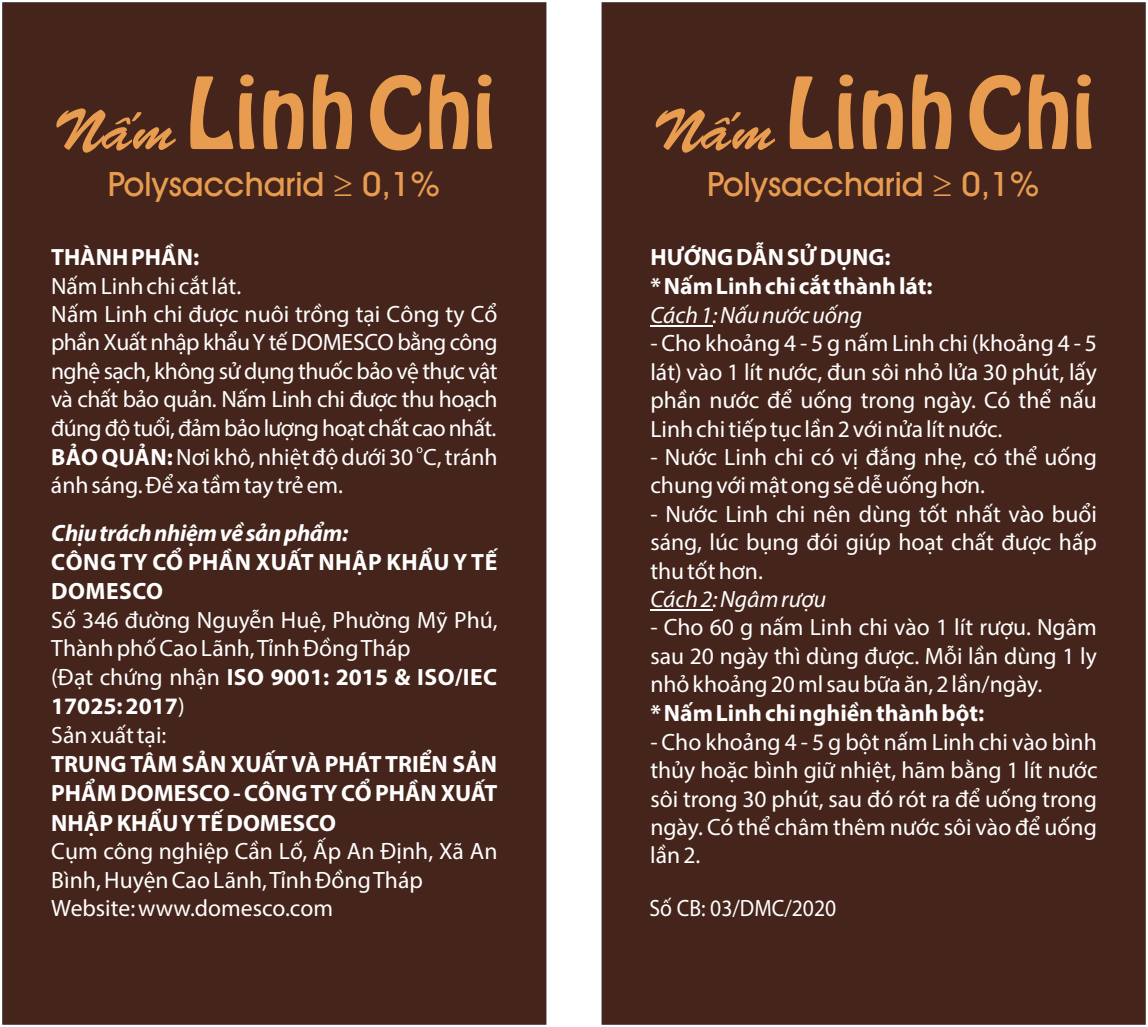
<style>
.page{position:relative;width:1148px;height:1027px;background:#fff}
.page>*{position:absolute;margin:0;border:0;box-sizing:border-box;transform-origin:0 0}
.t1{font:87.3px "VNI Hobo";color:#e89c50}
.t2{font:500 33.75px "Avant Garde IT Cby BT";color:#e89c50}
.t3{font:23.62px/28.3px "Myriad Pro";color:#fff}
.t4{font:23.62px/28.3px "Myriad Pro";letter-spacing:-.03em;color:#fff}
.t5{font:700 23.62px/29.2px "Myriad Pro";color:#fff;text-align:justify}
.t6{font:700 23.62px/29.2px "Myriad Pro";letter-spacing:.02em;color:#fff}
.t7{font:italic 23.62px "Myriad Pro";color:#fff}
.t8{font:italic 700 23.62px "Myriad Pro";letter-spacing:-.015em;color:#fff}
.t9{font:23.62px "Myriad Pro";color:#fff;scale:.92 1}
.t10{font:11.7px "Myriad Pro";color:#fff}
.s1{font-family:"VNI Brush Italic";font-size:58.27px}
.s2{font-weight:700}
</style>
<div class="page">
<div style="left:3px;top:3px;width:542px;height:1021px;background:#45241b"></div>
<div style="left:602px;top:3px;width:543px;height:1021px;background:#45241b"></div>
<hr style="left:650px;top:325px;width:62px;height:1px;background:#fff">
<hr style="left:650px;top:609px;width:62px;height:1px;background:#fff">
<h1 class="t1" style="left:54px;top:79px;width:445px"><span class="s1">Naám</span> Linh Chi</h1>
<h2 class="t2" style="left:108px;top:170px;width:334px">Polysaccharid 0,1%</h2>
<p class="t5" style="left:51px;top:245px;width:150px">THÀNH PHẦN:</p>
<p class="t4" style="left:51px;top:274px;width:448px">Nấm Linh chi cắt lát.<br>Nấm Linh chi được nuôi trồng tại Công ty Cổ phần Xuất nhập khẩu Y tế DOMESCO bằng công nghệ sạch, không sử dụng thuốc bảo vệ thực vật và chất bảo quản. Nấm Linh chi được thu hoạch đúng độ tuổi, đảm bảo lượng hoạt chất cao nhất.</p>
<p class="t10" style="left:416px;top:444px;width:8px">o</p>
<p class="t3" style="left:51px;top:445px;width:448px"><span class="s2">BẢO QUẢN:</span> Nơi khô, nhiệt độ dưới 30 C, tránh ánh sáng. Để xa tầm tay trẻ em.</p>
<p class="t8" style="left:51px;top:523px;width:298px">Chịu trách nhiệm về sản phẩm:</p>
<p class="t6" style="left:51px;top:549px;width:447px">CÔNGTY CỔ PHẦN XUẤT NHẬP KHẨUY TẾ<br>DOMESCO</p>
<p class="t3" style="left:51px;top:607px;width:448px">Số 346 đường Nguyễn Huệ, Phường Mỹ Phú,<br>Thành phố Cao Lãnh, Tỉnh Đồng Tháp<br>(Đạt chứng nhận <span class="s2">ISO 9001: 2015 &amp; ISO/IEC<br>17025: 2017</span>)<br>Sản xuất tại:</p>
<p class="t5" style="left:51px;top:752px;width:447px">TRUNG TÂM SẢN XUẤTVÀ PHÁT TRIỂN SẢN PHẨM DOMESCO- CÔNGTYCỔ PHẦN XUẤT NHẬPKHẨUYTẾDOMESCO</p>
<p class="t3" style="left:51px;top:839px;width:448px">Cụm công nghiệp Cần Lố, Ấp An Định, Xã An<br>Bình, Huyện Cao Lãnh, Tỉnh Đồng Tháp<br>Website: www.domesco.com</p>
<h1 class="t1" style="left:653px;top:79px;width:445px"><span class="s1">Naám</span> Linh Chi</h1>
<h2 class="t2" style="left:707px;top:170px;width:334px">Polysaccharid 0,1%</h2>
<p class="t5" style="left:650px;top:245px;width:284px">HƯỚNG DẪN SỬ DỤNG:<br>* Nấm Linh chi cắt thành lát:</p>
<p class="t7" style="left:650px;top:305px;width:213px">Cách 1: Nấu nước uống</p>
<p class="t3" style="left:650px;top:331px;width:448px;text-align:justify">- Cho khoảng 4 - 5 g nấm Linh chi (khoảng 4 - 5 lát) vào 1 lít nước, đun sôi nhỏ lửa 30 phút, lấy phần nước để uống trong ngày. Có thể nấu Linh chi tiếp tục lần 2 với nửa lít nước.</p>
<p class="t3" style="left:650px;top:445px;width:448px">- Nước Linh chi có vị đắng nhẹ, có thể uống chung với mật ong sẽ dễ uống hơn.</p>
<p class="t3" style="left:650px;top:502px;width:448px;text-align:justify">- Nước Linh chi nên dùng tốt nhất vào buổi sáng, lúc bụng đói giúp hoạt chất được hấp thu tốt hơn.</p>
<p class="t7" style="left:650px;top:589px;width:177px">Cách 2: Ngâm rượu</p>
<p class="t3" style="left:650px;top:615px;width:448px;text-align:justify">- Cho 60 g nấm Linh chi vào 1 lít rượu. Ngâm sau 20 ngày thì dùng được. Mỗi lần dùng 1 ly nhỏ khoảng 20 ml sau bữa ăn, 2 lần/ngày.</p>
<p class="t5" style="left:650px;top:701px;width:335px">* Nấm Linh chi nghiền thành bột:</p>
<p class="t3" style="left:650px;top:730px;width:449px;text-align:justify">- Cho khoảng 4 - 5 g bột nấm Linh chi vào bình thủy hoặc bình giữ nhiệt, hãm bằng 1 lít nước sôi trong 30 phút, sau đó rót ra để uống trong ngày. Có thể châm thêm nước sôi vào để uống lần 2.</p>
<p class="t9" style="left:649px;top:898px;width:205px">Số CB: 03/DMC/2020</p>
</div>
